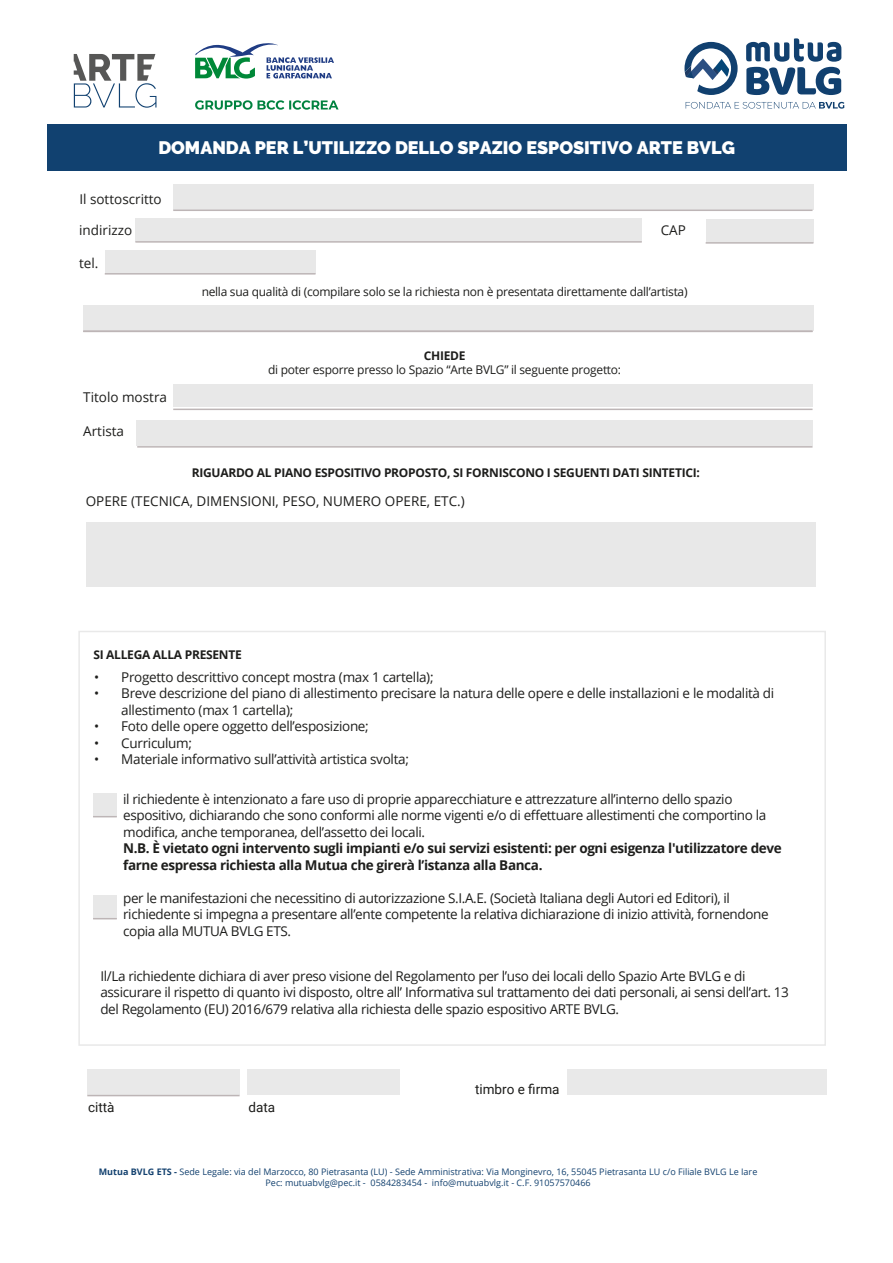
<style>
.page{position:relative;width:893px;height:1263px;background:#fff}
.page>*{position:absolute;margin:0;border:0;box-sizing:border-box;transform-origin:0 0}
.t1{font:900 18px "Raleway";color:#fff}
.t2{font:13.5px/16.5px "Open Sans";letter-spacing:-.025em;color:#1e1e1c}
.t3{font:700 13.5px/16.5px "Open Sans";letter-spacing:-.025em;color:#1e1e1c}
.t4{font:13.5px "Open Sans";color:#1d1d1b}
.t5{font:13.5px "Roboto";color:#1d1d1b}
.t6{font:12px "Open Sans";letter-spacing:-.025em;color:#1e1e1c}
.t7{font:700 12px "Open Sans";letter-spacing:-.025em;color:#1d1d1b}
.t8{font:9px/10.8px "Open Sans";color:#13416f;text-align:center}
.s1{font-weight:700}
</style>
<div class="page">
<div style="left:87px;top:1069px;width:153px;height:26px;background:#e9e9e9"></div>
<div style="left:567px;top:1069px;width:259px;height:26px;background:#e9e9e9"></div>
<div style="left:247px;top:1069px;width:153px;height:26px;background:#e9e9e9"></div>
<div style="left:78px;top:631px;width:748px;height:415px;border:2px solid #e9e9e9"></div>
<div style="left:173px;top:184px;width:640px;height:26px;background:#e8e8e8"></div>
<div style="left:105px;top:250px;width:211px;height:24px;background:#e8e8e8"></div>
<div style="left:135px;top:218px;width:507px;height:24px;background:#e8e8e8"></div>
<div style="left:706px;top:219px;width:107px;height:24px;background:#e8e8e8"></div>
<hr style="left:173px;top:210px;width:639px;height:1px;background:#bdb5b6">
<hr style="left:135px;top:241px;width:507px;height:2px;background:#bdb5b6">
<hr style="left:706px;top:242px;width:107px;height:2px;background:#bdb5b6">
<hr style="left:105px;top:273px;width:211px;height:2px;background:#bdb5b6">
<hr style="left:87px;top:1095px;width:153px;height:1px;background:#bdb5b6">
<div style="left:83px;top:305px;width:730px;height:26px;background:#e8e8e8"></div>
<div style="left:86px;top:522px;width:729px;height:65px;background:#e8e8e8"></div>
<div style="left:47px;top:124px;width:799px;height:47px;background:#114170"></div>
<div style="left:173px;top:385px;width:640px;height:22px;background:#e8e8e8"></div>
<hr style="left:83px;top:331px;width:729px;height:1px;background:#bdb5b6">
<hr style="left:173px;top:409px;width:639px;height:1px;background:#bdb5b6">
<div style="left:137px;top:421px;width:676px;height:25px;background:#e8e8e8"></div>
<hr style="left:137px;top:446px;width:675px;height:2px;background:#bdb5b6">
<svg style="left:195px;top:43px;width:139px;height:36px"></svg>
<svg style="left:195px;top:100px;width:144px;height:10px"></svg>
<svg style="left:74px;top:54px;width:82px;height:54px"></svg>
<svg style="left:684px;top:42px;width:54px;height:53px"></svg>
<svg style="left:746px;top:38px;width:95px;height:57px"></svg>
<svg style="left:686px;top:102px;width:158px;height:7px"></svg>
<div style="left:93px;top:793px;width:24px;height:24px;background:#e8e8e8"></div>
<svg style="left:93px;top:816px;width:24px;height:1px"></svg>
<div style="left:93px;top:895px;width:24px;height:24px;background:#e8e8e8"></div>
<svg style="left:93px;top:918px;width:24px;height:1px"></svg>
<h1 class="t1" style="left:158px;top:138px;width:578px">DOMANDA PER L’UTILIZZO DELLO SPAZIO ESPOSITIVO ARTE BVLG</h1>
<p class="t4" style="left:79px;top:190px;width:84px">Il sottoscritto</p>
<p class="t4" style="left:79px;top:220px;width:55px">indirizzo</p>
<p class="t4" style="left:661px;top:220px;width:27px">CAP</p>
<p class="t4" style="left:79px;top:254px;width:21px">tel.</p>
<p class="t4" style="left:83px;top:388px;width:85px">Titolo mostra</p>
<p class="t4" style="left:83px;top:422px;width:42px">Artista</p>
<p class="t6" style="left:202px;top:283px;width:487px">nella sua qualità di (compilare solo se la richiesta non è presentata direttamente dall’artista)</p>
<p class="t7" style="left:424px;top:347px;width:43px">CHIEDE</p>
<p class="t6" style="left:268px;top:361px;width:354px">di poter esporre presso lo Spazio “Arte BVLG” il seguente progetto:</p>
<p class="t7" style="left:192px;top:464px;width:510px">RIGUARDO AL PIANO ESPOSITIVO PROPOSTO, SI FORNISCONO I SEGUENTI DATI SINTETICI:</p>
<p class="t4" style="left:86px;top:492px;width:381px">OPERE (TECNICA, DIMENSIONI, PESO, NUMERO OPERE, ETC.)</p>
<p class="t7" style="left:93px;top:646px;width:150px">SI ALLEGA ALLA PRESENTE</p>
<p class="t2" style="left:94px;top:668px;width:341px">• Progetto descrittivo concept mostra (max 1 cartella);</p>
<p class="t2" style="left:121px;top:685px;width:654px;text-indent:-27px">• Breve descrizione del piano di allestimento precisare la natura delle opere e delle installazioni e le modalità di allestimento (max 1 cartella);</p>
<p class="t2" style="left:94px;top:718px;width:276px">• Foto delle opere oggetto dell’esposizione;</p>
<p class="t2" style="left:94px;top:734px;width:99px">• Curriculum;</p>
<p class="t2" style="left:94px;top:751px;width:316px">• Materiale informativo sull’attività artistica svolta;</p>
<p class="t2" style="left:123px;top:790px;width:645px">il richiedente è intenzionato a fare uso di proprie apparecchiature e attrezzature all’interno dello spazio espositivo, dichiarando che sono conformi alle norme vigenti e/o di effettuare allestimenti che comportino la modifica, anche temporanea, dell’assetto dei locali.</p>
<p class="t3" style="left:123px;top:840px;width:660px">N.B. È vietato ogni intervento sugli impianti e/o sui servizi esistenti: per ogni esigenza l'utilizzatore deve farne espressa richiesta alla Mutua che girerà l’istanza alla Banca.</p>
<p class="t2" style="left:123px;top:889px;width:647px">per le manifestazioni che necessitino di autorizzazione S.I.A.E. (Società Italiana degli Autori ed Editori), il richiedente si impegna a presentare all’ente competente la relativa dichiarazione di inizio attività, fornendone copia alla MUTUA BVLG ETS.</p>
<p class="t2" style="left:100px;top:967px;width:690px">Il/La richiedente dichiara di aver preso visione del Regolamento per l’uso dei locali dello Spazio Arte BVLG e di assicurare il rispetto di quanto ivi disposto, oltre all’ Informativa sul trattamento dei dati personali, ai sensi dell’art. 13 del Regolamento (EU) 2016/679 relativa alla richiesta delle spazio espositivo ARTE BVLG.</p>
<p class="t5" style="left:88px;top:1097px;width:28px">città</p>
<p class="t5" style="left:249px;top:1097px;width:28px">data</p>
<p class="t5" style="left:475px;top:1079px;width:86px">timbro e firma</p>
<p class="t8" style="left:99px;top:1166px;width:660px"><span class="s1">Mutua BVLG ETS -</span> Sede Legale: via del Marzocco, 80 Pietrasanta (LU) - Sede Amministrativa: Via Monginevro, 16, 55045 Pietrasanta LU c/o Filiale BVLG Le Iare<br>Pec: mutuabvlg@pec.it - 0584283454 - info@mutuabvlg.it - C.F. 91057570466</p>
</div>
